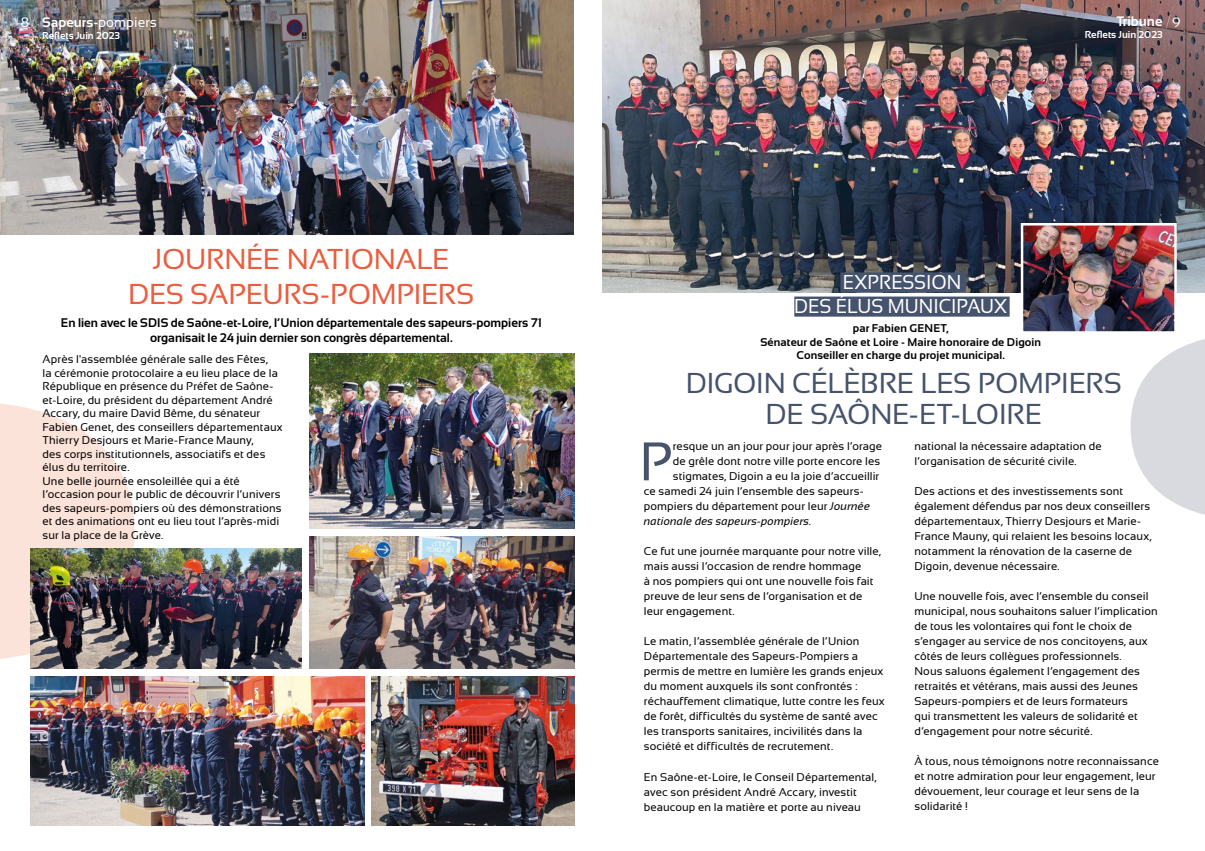
<style>
.page{position:relative;width:1205px;height:851px;background:#fff}
.page>*{position:absolute;margin:0;border:0;box-sizing:border-box;transform-origin:0 0}
.t1{font:54.25px "Sansation";color:#46536d}
.t2{font:28.75px/31.2px "Sansation";letter-spacing:-.015em;color:#46536d;text-align:center}
.t3{font:28.75px/34.5px "Sansation";letter-spacing:-.01em;color:#eb5d3e;text-align:center}
.t4{font:20.12px/24.1px "Sansation";letter-spacing:-.005em;color:#fff;text-align:center;scale:.94 1}
.t5{font:700 13.75px "Sansation";color:#fff}
.t6{font:13.75px "Sansation";color:#fff}
.t7{font:700 12.5px/15px "Sansation";letter-spacing:-.005em;color:#000;text-align:center}
.t8{font:11.25px/15px "Sansation";letter-spacing:.01em;color:#000}
.t9{font:700 11.25px/13.5px "Sansation";letter-spacing:.01em;color:#000;text-align:center}
.t10{font:italic 11.25px "Sansation";letter-spacing:.01em;color:#000}
.t11{font:700 10px "Sansation";color:#fff}
.s1{font-family:"Hiragino Sans W0"}
.s2{font-weight:400}
.s3{font-family:"Hiragino Sans W0";font-weight:400}
.s4{font-style:italic}
</style>
<div class="page">
<svg style="left:0;top:403px;width:135px;height:257px"></svg>
<img style="left:602px;top:0;width:603px;height:292px">
<img style="left:0;top:0;width:574px;height:234px">
<img style="left:31px;top:676px;width:334px;height:149px">
<img style="left:371px;top:676px;width:203px;height:149px">
<img style="left:309px;top:354px;width:265px;height:174px">
<img style="left:309px;top:536px;width:265px;height:132px">
<img style="left:31px;top:548px;width:270px;height:120px">
<img style="left:1019px;top:222px;width:186px;height:293px">
<div style="left:840px;top:272px;width:126px;height:20px;background:#46536d"></div>
<div style="left:794px;top:296px;width:215px;height:20px;background:#46536d"></div>
<p class="t6" style="left:21px;top:15px;width:16px">8 <span class="s1">/</span></p>
<p class="t5" style="left:42px;top:14px;width:116px">Sapeurs-<span class="s2">pompiers</span></p>
<p class="t11" style="left:42px;top:30px;width:79px">Reflets Juin 2023</p>
<h2 class="t3" style="left:128px;top:242px;width:348px">JOURNÉE NATIONALE<br>DES SAPEURS-POMPIERS</h2>
<p class="t7" style="left:61px;top:315px;width:483px">En lien avec le SDIS de Saône-et-Loire, l’Union départementale des sapeurs-pompiers 71 organisait le 24 juin dernier son congrès départemental.</p>
<p class="t8" style="left:43px;top:352px;width:242px;line-height:13.5px">Après l'assemblée générale salle des Fêtes,<br>la cérémonie protocolaire a eu lieu place de la République en présence du Préfet de Saône&shy;et-Loire, du président du département André Accary, du maire David Bême, du sénateur Fabien Genet, des conseillers départementaux Thierry Desjours et Marie-France Mauny,<br>des corps institutionnels, associatifs et des élus du territoire.<br>Une belle journée ensoleillée qui a été l’occasion pour le public de découvrir l’univers des sapeurs-pompiers où des démonstrations et des animations ont eu lieu tout l’après-midi sur la place de la Grève.</p>
<p class="t5" style="left:1116px;top:14px;width:65px">Tribune <span class="s3">/</span> <span class="s2">9</span></p>
<p class="t11" style="left:1085px;top:29px;width:79px">Reflets Juin 2023</p>
<h3 class="t4" style="left:794px;top:270px;width:228px">EXPRESSION<br>DES ÉLUS MUNICIPAUX</h3>
<p class="t9" style="left:760px;top:321px;width:282px">par Fabien GENET,<br>Sénateur de Saône et Loire - Maire honoraire de Digoin<br>Conseiller en charge du projet municipal.</p>
<h2 class="t2" style="left:686px;top:367px;width:438px">DIGOIN CÉLÈBRE LES POMPIERS<br>DE SAÔNE-ET-LOIRE</h2>
<h1 class="t1" style="left:639px;top:431px;width:35px">P</h1>
<p class="t8" style="left:673px;top:439px;width:211px">resque un an jour pour jour après l’orage</p>
<p class="t8" style="left:673px;top:454px;width:209px">de grêle dont notre ville porte encore les</p>
<p class="t8" style="left:673px;top:469px;width:208px">stigmates, Digoin a eu la joie d’accueillir</p>
<p class="t8" style="left:644px;top:484px;width:221px">ce samedi 24 juin l’ensemble des sapeurs-</p>
<p class="t8" style="left:644px;top:499px;width:228px">pompiers du département pour leur <span class="s4">Journée</span></p>
<p class="t10" style="left:644px;top:515px;width:169px">nationale des sapeurs-pompiers.</p>
<p class="t8" style="left:644px;top:544px;width:238px">Ce fut une journée marquante pour notre ville, mais aussi l’occasion de rendre hommage<br>à nos pompiers qui ont une nouvelle fois fait preuve de leur sens de l’organisation et de leur engagement.</p>
<p class="t8" style="left:644px;top:634px;width:242px">Le matin, l’assemblée générale de l’Union Départementale des Sapeurs-Pompiers a permis de mettre en lumière les grands enjeux du moment auxquels ils sont confrontés : réchauffement climatique, lutte contre les feux de forêt, difficultés du système de santé avec les transports sanitaires, incivilités dans la société et difficultés de recrutement.</p>
<p class="t8" style="left:644px;top:769px;width:234px">En Saône-et-Loire, le Conseil Départemental, avec son président André Accary, investit beaucoup en la matière et porte au niveau</p>
<p class="t8" style="left:914px;top:439px;width:189px">national la nécessaire adaptation de l’organisation de sécurité civile.</p>
<p class="t8" style="left:914px;top:484px;width:239px">Des actions et des investissements sont également défendus par nos deux conseillers départementaux, Thierry Desjours et Marie-France Mauny, qui relaient les besoins locaux, notamment la rénovation de la caserne de Digoin, devenue nécessaire.</p>
<p class="t8" style="left:914px;top:589px;width:245px">Une nouvelle fois, avec l’ensemble du conseil municipal, nous souhaitons saluer l’implication de tous les volontaires qui font le choix de s’engager au service de nos concitoyens, aux côtés de leurs collègues professionnels.<br>Nous saluons également l’engagement des retraités et vétérans, mais aussi des Jeunes Sapeurs-pompiers et de leurs formateurs<br>qui transmettent les valeurs de solidarité et d’engagement pour notre sécurité.</p>
<p class="t8" style="left:914px;top:754px;width:246px">À tous, nous témoignons notre reconnaissance et notre admiration pour leur engagement, leur dévouement, leur courage et leur sens de la solidarité !</p>
</div>
